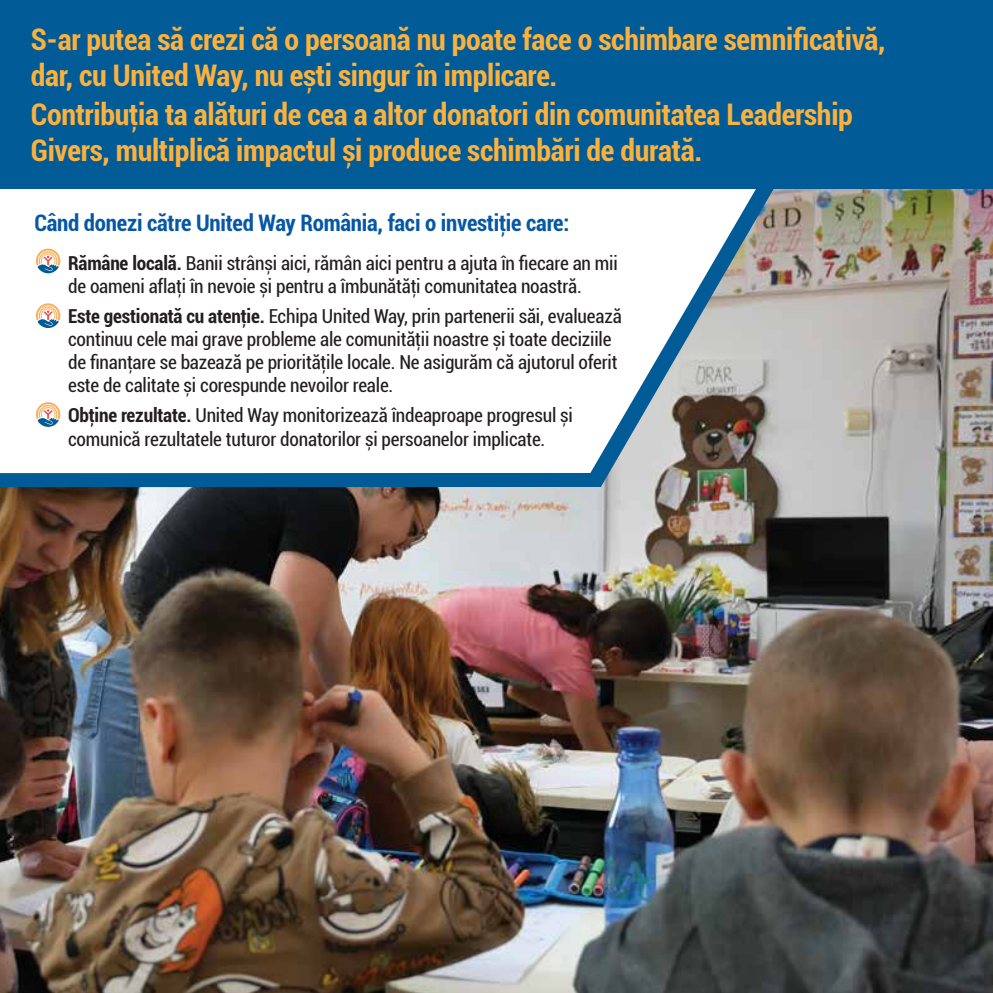
<style>
.page{position:relative;width:993px;height:993px;background:#fff}
.page>*{position:absolute;margin:0;border:0;box-sizing:border-box;transform-origin:0 0}
.t1{font:700 condensed 29.75px/35.7px "Roboto";letter-spacing:-.01em;color:#fcb13d}
.t2{font:700 condensed 22.75px "Roboto";letter-spacing:-.01em;color:#0657a6}
.t3{font:condensed 19.25px/23.1px "Roboto";letter-spacing:-.01em;color:#231f20}
.s1{font-weight:700}
</style>
<div class="page">
<img style="left:0;top:188px;width:992px;height:804px">
<svg style="left:0;top:188px;width:785px;height:299px;background:#507f9b"></svg>
<svg style="left:0;top:188px;width:767px;height:285px"></svg>
<div style="left:0;top:0;width:992px;height:188px;background:#005b97"></div>
<svg style="left:35px;top:248px;width:26px;height:26px"></svg>
<svg style="left:36px;top:248px;width:24px;height:25px"></svg>
<svg style="left:35px;top:302px;width:26px;height:26px"></svg>
<svg style="left:36px;top:303px;width:24px;height:25px"></svg>
<svg style="left:35px;top:401px;width:26px;height:26px"></svg>
<svg style="left:36px;top:402px;width:24px;height:25px"></svg>
<h1 class="t1" style="left:31px;top:21px;width:855px">S-ar putea să crezi că o persoană nu poate face o schimbare semnificativă, dar, cu United Way, nu ești singur în implicare.</h1>
<h1 class="t1" style="left:31px;top:96px;width:823px">Contribuţia ta alături de cea a altor donatori din comunitatea Leadership<br>Givers, multiplică impactul și produce schimbări de durată.</h1>
<p class="t2" style="left:34px;top:206px;width:536px">Când donezi către United Way România, faci o investiţie care:</p>
<p class="t3" style="left:68px;top:250px;width:551px"><span class="s1">Rămâne locală.</span> Banii strânși aici, rămân aici pentru a ajuta în fiecare an mii de oameni aflaţi în nevoie și pentru a îmbunătăţi comunitatea noastră.</p>
<p class="t3" style="left:68px;top:304px;width:555px"><span class="s1">Este gestionată cu atenţie.</span> Echipa United Way, prin partenerii săi, evaluează continuu cele mai grave probleme ale comunităţii noastre și toate deciziile de finanţare se bazează pe priorităţile locale. Ne asigurăm că ajutorul oferit este de calitate și corespunde nevoilor reale.</p>
<p class="t3" style="left:68px;top:403px;width:506px"><span class="s1">Obţine rezultate.</span> United Way monitorizează îndeaproape progresul și comunică rezultatele tuturor donatorilor și persoanelor implicate.</p>
</div>
